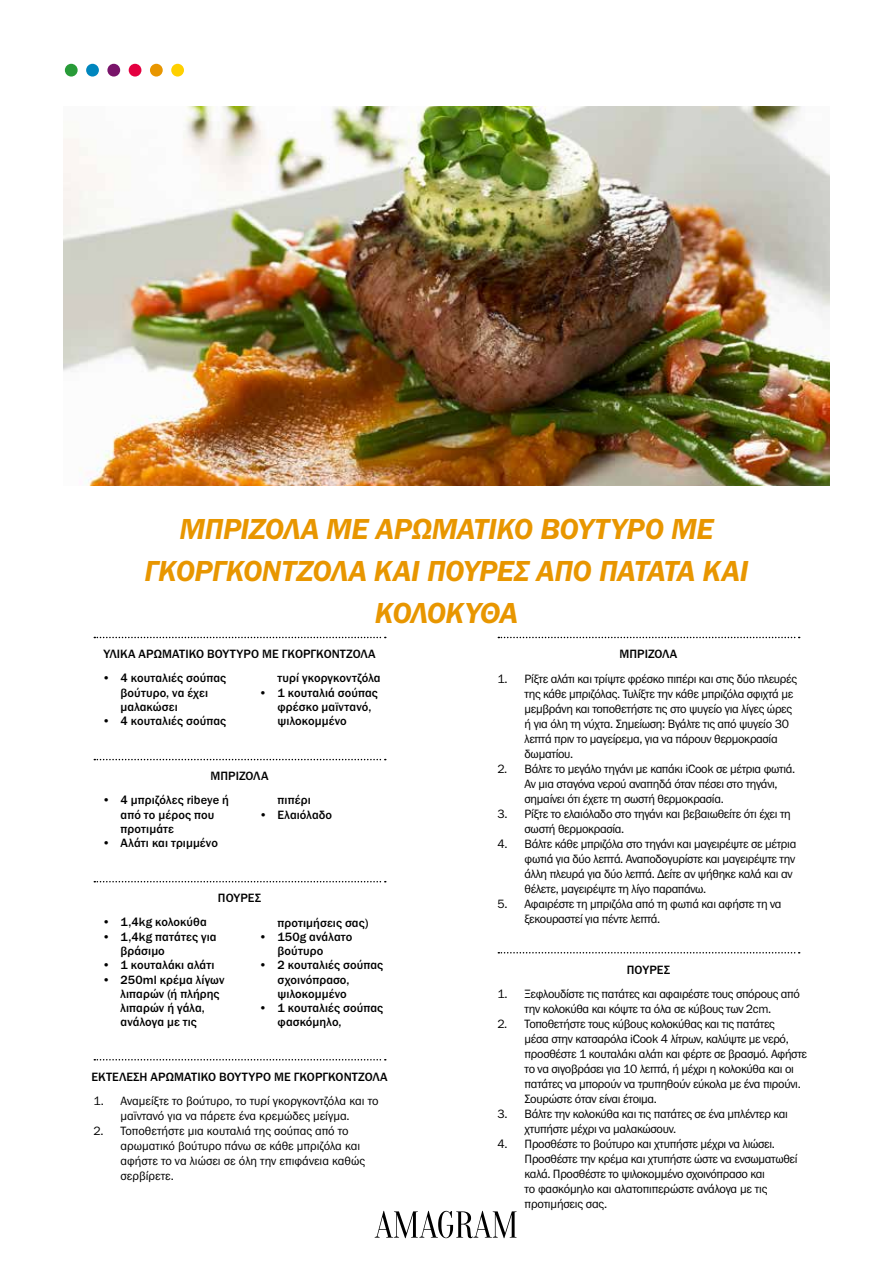
<style>
.page{position:relative;width:893px;height:1263px;background:#fff}
.page>*{position:absolute;margin:0;border:0;box-sizing:border-box;transform-origin:0 0}
.t1{font:30px/42px "Franklin Gothic URW Dem Ita";letter-spacing:-.01em;color:#e89600;text-align:center}
.t2{font:12.45px/15px "Franklin Gothic URW Boo";letter-spacing:-.025em;color:#000}
.t3{font:500 12.45px/14.2px "Franklin Gothic URW";letter-spacing:.01em;color:#000}
.t4{font:12.45px/15px "Franklin Gothic URW Boo";color:#000;text-align:center}
.s1{font-family:"Franklin Gothic URW Boo";font-weight:400}
</style>
<div class="page">
<img style="left:64px;top:106px;width:765px;height:380px">
<svg style="left:94px;top:1059px;width:292px;height:1px"></svg>
<svg style="left:498px;top:637px;width:302px;height:1px"></svg>
<svg style="left:498px;top:952px;width:302px;height:1px"></svg>
<svg style="left:94px;top:637px;width:292px;height:1px"></svg>
<svg style="left:94px;top:759px;width:292px;height:1px"></svg>
<svg style="left:94px;top:881px;width:292px;height:1px"></svg>
<div style="left:171px;top:64px;width:13px;height:13px;background:#ffd000;border-radius:50%"></div>
<div style="left:150px;top:64px;width:13px;height:13px;background:#e89600;border-radius:50%"></div>
<div style="left:129px;top:64px;width:12px;height:13px;background:#e40040;border-radius:50%"></div>
<div style="left:107px;top:64px;width:13px;height:13px;background:#79146a;border-radius:50%"></div>
<div style="left:86px;top:64px;width:13px;height:13px;background:#0086be;border-radius:50%"></div>
<div style="left:65px;top:64px;width:13px;height:13px;background:#289b38;border-radius:50%"></div>
<svg style="left:375px;top:1211px;width:142px;height:27px"></svg>
<h1 class="t1" style="left:145px;top:507px;width:605px">ΜΠΡΙΖΌΛΑ ΜΕ ΑΡΩΜΑΤΙΚΌ ΒΟΎΤΥΡΟ ΜΕ<br>ΓΚΟΡΓΚΟΝΤΖΌΛΑ ΚΑΙ ΠΟΥΡΈΣ ΑΠΌ ΠΑΤΆΤΑ ΚΑΙ<br>ΚΟΛΟΚΎΘΑ</h1>
<p class="t3" style="left:103px;top:647px;width:274px">ΥΛΙΚΆ ΑΡΩΜΑΤΙΚΌ ΒΟΎΤΥΡΟ ΜΕ ΓΚΟΡΓΚΟΝΤΖΌΛΑ</p>
<p class="t3" style="left:121px;top:671px;width:107px;text-indent:-19px"><span class="s1">•</span> 4 κουταλιές σούπας βούτυρο, να έχει μαλακώσει</p>
<p class="t3" style="left:102px;top:713px;width:126px"><span class="s1">•</span> 4 κουταλιές σούπας</p>
<p class="t3" style="left:277px;top:671px;width:104px">τυρί γκοργκοντζόλα</p>
<p class="t3" style="left:277px;top:685px;width:102px;text-indent:-19px"><span class="s1">•</span> 1 κουταλιά σούπας φρέσκο μαϊντανό, ψιλοκομμένο</p>
<p class="t3" style="left:211px;top:769px;width:59px">ΜΠΡΙΖΌΛΑ</p>
<p class="t3" style="left:121px;top:793px;width:110px;text-indent:-19px"><span class="s1">•</span> 4 μπριζόλες ribeye ή από το μέρος που προτιμάτε</p>
<p class="t3" style="left:102px;top:836px;width:117px"><span class="s1">•</span> Αλάτι και τριμμένο</p>
<p class="t3" style="left:277px;top:793px;width:35px">πιπέρι</p>
<p class="t3" style="left:259px;top:807px;width:75px"><span class="s1">•</span> Ελαιόλαδο</p>
<p class="t3" style="left:218px;top:891px;width:45px">ΠΟΥΡΈΣ</p>
<p class="t3" style="left:102px;top:915px;width:106px"><span class="s1">•</span> 1,4kg κολοκύθα</p>
<p class="t3" style="left:121px;top:929px;width:98px;text-indent:-19px"><span class="s1">•</span> 1,4kg πατάτες για βράσιμο</p>
<p class="t3" style="left:102px;top:958px;width:114px"><span class="s1">•</span> 1 κουταλάκι αλάτι</p>
<p class="t3" style="left:121px;top:972px;width:105px;text-indent:-19px"><span class="s1">•</span> 250ml κρέμα λίγων λιπαρών (ή πλήρης λιπαρών ή γάλα, ανάλογα με τις</p>
<p class="t3" style="left:277px;top:915px;width:92px">προτιμήσεις σας)</p>
<p class="t3" style="left:277px;top:929px;width:76px;text-indent:-19px"><span class="s1">•</span> 150g ανάλατο βούτυρο</p>
<p class="t3" style="left:277px;top:958px;width:107px;text-indent:-19px"><span class="s1">•</span> 2 κουταλιές σούπας σχοινόπρασο, ψιλοκομμένο</p>
<p class="t3" style="left:277px;top:1000px;width:107px;text-indent:-19px"><span class="s1">•</span> 1 κουταλιές σούπας φασκόμηλο,</p>
<p class="t3" style="left:91px;top:1069px;width:298px">ΕΚΤΈΛΕΣΗ ΑΡΩΜΑΤΙΚΌ ΒΟΎΤΥΡΟ ΜΕ ΓΚΟΡΓΚΟΝΤΖΌΛΑ</p>
<p class="t4" style="left:94px;top:1093px;width:286px">1. Αναμείξτε το βούτυρο, το τυρί γκοργκοντζόλα και το μαϊντανό για να πάρετε ένα κρεμώδες μείγμα.</p>
<p class="t4" style="left:121px;top:1123px;width:246px;text-align:left;text-indent:-27px">2. Τοποθετήστε μια κουταλιά της σούπας από το αρωματικό βούτυρο πάνω σε κάθε μπριζόλα και αφήστε το να λιώσει σε όλη την επιφάνεια καθώς σερβίρετε.</p>
<p class="t3" style="left:619px;top:647px;width:59px">ΜΠΡΙΖΌΛΑ</p>
<p class="t2" style="left:525px;top:671px;width:274px;text-indent:-27px">1. Ρίξτε αλάτι και τρίψτε φρέσκο πιπέρι και στις δύο πλευρές της κάθε μπριζόλας. Τυλίξτε την κάθε μπριζόλα σφιχτά με μεμβράνη και τοποθετήστε τις στο ψυγείο για λίγες ώρες ή για όλη τη νύχτα. Σημείωση: Βγάλτε τις από ψυγείο 30 λεπτά πριν το μαγείρεμα, για να πάρουν θερμοκρασία δωματίου.</p>
<p class="t2" style="left:525px;top:761px;width:272px;text-indent:-27px">2. Βάλτε το μεγάλο τηγάνι με καπάκι iCook σε μέτρια φωτιά.<br>Αν μια σταγόνα νερού αναπηδά όταν πέσει στο τηγάνι, σημαίνει ότι έχετε τη σωστή θερμοκρασία.</p>
<p class="t2" style="left:525px;top:806px;width:268px;text-indent:-27px">3. Ρίξτε το ελαιόλαδο στο τηγάνι και βεβαιωθείτε ότι έχει τη σωστή θερμοκρασία.</p>
<p class="t2" style="left:525px;top:836px;width:273px;text-indent:-27px">4. Βάλτε κάθε μπριζόλα στο τηγάνι και μαγειρέψτε σε μέτρια φωτιά για δύο λεπτά. Αναποδογυρίστε και μαγειρέψτε την άλλη πλευρά για δύο λεπτά. Δείτε αν ψήθηκε καλά και αν θέλετε, μαγειρέψτε τη λίγο παραπάνω.</p>
<p class="t2" style="left:525px;top:896px;width:258px;text-indent:-27px">5. Αφαιρέστε τη μπριζόλα από τη φωτιά και αφήστε τη να ξεκουραστεί για πέντε λεπτά.</p>
<p class="t3" style="left:627px;top:962px;width:45px">ΠΟΥΡΈΣ</p>
<p class="t2" style="left:498px;top:986px;width:304px;text-align:center">1. Ξεφλουδίστε τις πατάτες και αφαιρέστε τους σπόρους από την κολοκύθα και κόψτε τα όλα σε κύβους των 2cm.</p>
<p class="t2" style="left:525px;top:1016px;width:284px;text-indent:-27px">2. Τοποθετήστε τους κύβους κολοκύθας και τις πατάτες<br>μέσα στην κατσαρόλα iCook 4 λίτρων, καλύψτε με νερό, προσθέστε 1 κουταλάκι αλάτι και φέρτε σε βρασμό. Αφήστε το να σιγοβράσει για 10 λεπτά, ή μέχρι η κολοκύθα και οι πατάτες να μπορούν να τρυπηθούν εύκολα με ένα πιρούνι.<br>Σουρώστε όταν είναι έτοιμα.</p>
<p class="t2" style="left:525px;top:1106px;width:265px;text-indent:-27px">3. Βάλτε την κολοκύθα και τις πατάτες σε ένα μπλέντερ και χτυπήστε μέχρι να μαλακώσουν.</p>
<p class="t2" style="left:525px;top:1136px;width:274px;text-indent:-27px">4. Προσθέστε το βούτυρο και χτυπήστε μέχρι να λιώσει.<br>Προσθέστε την κρέμα και χτυπήστε ώστε να ενσωματωθεί καλά. Προσθέστε το ψιλοκομμένο σχοινόπρασο και<br>το φασκόμηλο και αλατοπιπερώστε ανάλογα με τις προτιμήσεις σας.</p>
</div>
